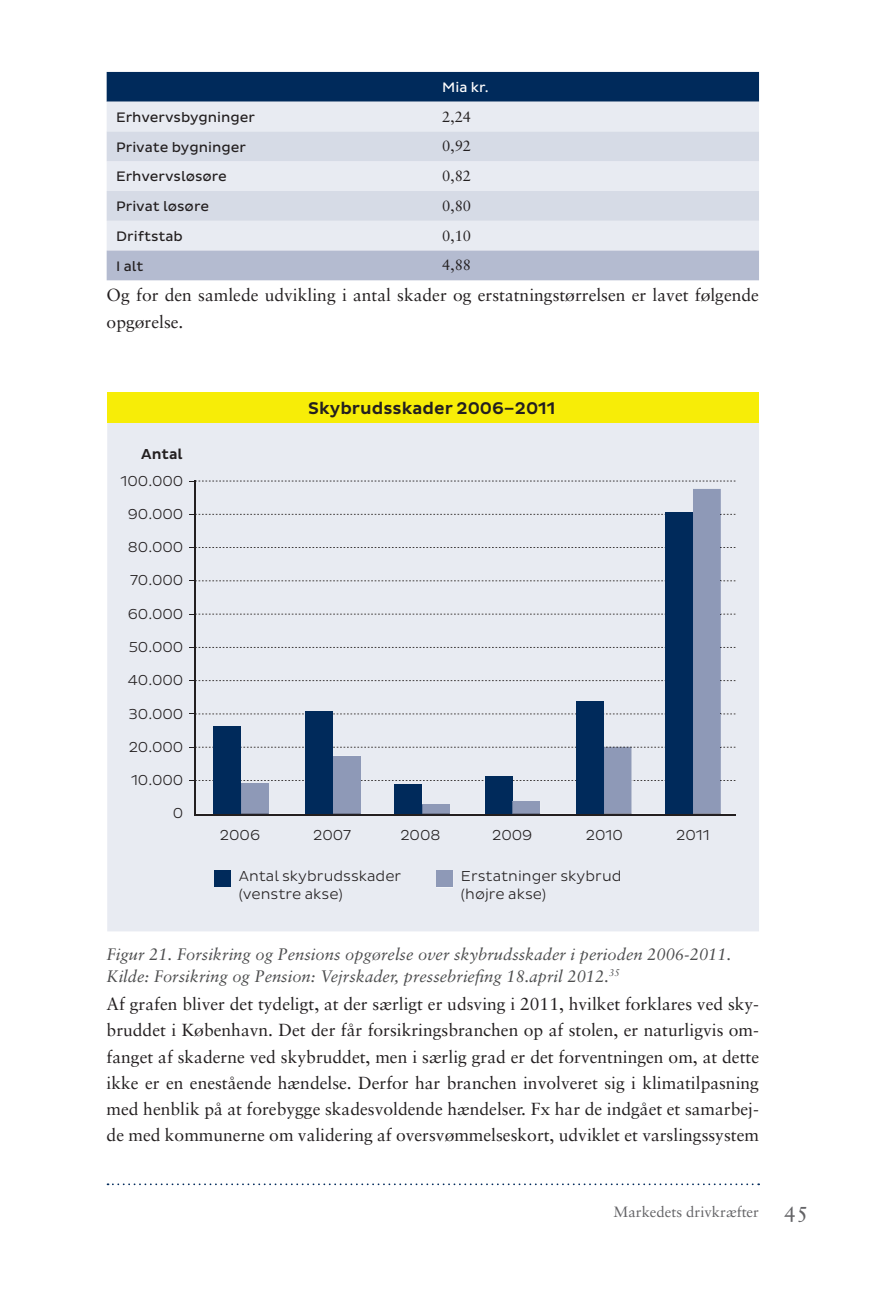
<style>
.page{position:relative;width:893px;height:1290px;background:#fff}
.page>*{position:absolute;margin:0;border:0;box-sizing:border-box;transform-origin:0 0}
.t1{font:17.5px/26.2px "Sabon";color:#231f20}
.t2{font:500 17.32px "Pluto Sans";color:#231f20}
.Billedtekst{font:italic 16.62px/21.9px "Sabon";color:#4b4c4d}
.tabel_brod{font:14.88px "Sabon";color:#231f20}
.t3{font:14.88px "Sabon";color:#636366}
.t4{font:300 14.7px/17.7px "Pluto Sans";color:#231f20}
.t5{font:500 14.7px "Pluto Sans";color:#231f20}
.Heading_4{font:14px "Pluto Sans";color:#231f20}
.Heading_4-2{font:14px "Pluto Sans";color:#fff}
.s1{font-family:"Sabon Roman SC";font-size:22.75px}
</style>
<div class="page">
<svg style="left:108px;top:1183px;width:651px;height:2px"></svg>
<div style="left:107px;top:72px;width:652px;height:30px;background:#002a5b"></div>
<div style="left:107px;top:102px;width:652px;height:149px;background:#e8ebf2"></div>
<svg style="left:107px;top:131px;width:652px;height:90px;background:#dce0ea"></svg>
<div style="left:107px;top:251px;width:652px;height:29px;background:#b4bbd0"></div>
<div style="left:107px;top:422px;width:652px;height:509px;background:#e8ebf2"></div>
<hr style="left:194px;top:481px;width:2px;height:333px;background:#231f20">
<hr style="left:194px;top:814px;width:542px;height:1px;background:#231f20">
<div style="left:107px;top:393px;width:651px;height:30px;background:#f7ed07"></div>
<svg style="left:190px;top:481px;width:545px;height:1px"></svg>
<svg style="left:190px;top:489px;width:545px;height:326px;background:#c4ccd9"></svg>
<div style="left:214px;top:870px;width:17px;height:17px;background:#002a5b"></div>
<div style="left:436px;top:870px;width:17px;height:17px;background:#8e99b7"></div>
<p class="Heading_4-2" style="left:442px;top:79px;width:48px">Mia kr.</p>
<p class="Heading_4" style="left:116px;top:109px;width:141px">Erhvervsbygninger</p>
<p class="tabel_brod" style="left:442px;top:107px;width:30px">2,24</p>
<p class="Heading_4" style="left:116px;top:139px;width:131px">Private bygninger</p>
<p class="tabel_brod" style="left:442px;top:137px;width:30px">0,92</p>
<p class="Heading_4" style="left:116px;top:169px;width:112px">Erhvervsløsøre</p>
<p class="tabel_brod" style="left:442px;top:167px;width:30px">0,82</p>
<p class="Heading_4" style="left:116px;top:198px;width:94px">Privat løsøre</p>
<p class="tabel_brod" style="left:442px;top:197px;width:30px">0,80</p>
<p class="Heading_4" style="left:116px;top:228px;width:68px">Driftstab</p>
<p class="tabel_brod" style="left:442px;top:227px;width:30px">0,10</p>
<p class="Heading_4" style="left:116px;top:258px;width:29px">I alt</p>
<p class="tabel_brod" style="left:442px;top:256px;width:30px">4,88</p>
<p class="t1" style="left:107px;top:282px;width:654px">Og for den samlede udvikling i antal skader og erstatningstørrelsen er lavet følgende opgørelse.</p>
<p class="t5" style="left:141px;top:446px;width:43px">Antal</p>
<p class="t4" style="left:121px;top:472px;width:64px">100.000</p>
<p class="t4" style="left:128px;top:505px;width:57px">90.000</p>
<p class="t4" style="left:128px;top:538px;width:57px">80.000</p>
<p class="t4" style="left:130px;top:571px;width:55px">70.000</p>
<p class="t4" style="left:128px;top:605px;width:57px">60.000</p>
<p class="t4" style="left:129px;top:638px;width:56px">50.000</p>
<p class="t4" style="left:128px;top:671px;width:57px">40.000</p>
<p class="t4" style="left:129px;top:705px;width:56px">30.000</p>
<p class="t4" style="left:129px;top:738px;width:56px">20.000</p>
<p class="t4" style="left:131px;top:771px;width:54px">10.000</p>
<p class="t4" style="left:173px;top:805px;width:12px">0</p>
<p class="t2" style="left:308px;top:398px;width:249px">Skybrudsskader 2006–2011</p>
<p class="t4" style="left:220px;top:826px;width:42px">2006</p>
<p class="t4" style="left:313px;top:826px;width:39px">2007</p>
<p class="t4" style="left:400px;top:826px;width:42px">2008</p>
<p class="t4" style="left:492px;top:826px;width:42px">2009</p>
<p class="t4" style="left:586px;top:826px;width:39px">2010</p>
<p class="t4" style="left:676px;top:826px;width:35px">2011</p>
<p class="t4" style="left:239px;top:867px;width:164px">Antal skybrudsskader (venstre akse)</p>
<p class="t4" style="left:461px;top:867px;width:162px">Erstatninger skybrud (højre akse)</p>
<p class="Billedtekst" style="left:107px;top:943px;width:626px">Figur 21. Forsikring og Pensions opgørelse over skybrudsskader i perioden 2006-2011.<br>Kilde: Forsikring og Pension: Vejrskader, pressebriefing 18.april 2012.<sup>35</sup></p>
<p class="t1" style="left:107px;top:991px;width:654px;text-align:justify">Af grafen bliver det tydeligt, at der særligt er udsving i 2011, hvilket forklares ved sky&shy;bruddet i København. Det der får forsikringsbranchen op af stolen, er naturligvis om&shy;fanget af skaderne ved skybruddet, men i særlig grad er det forventningen om, at dette ikke er en enestående hændelse. Derfor har branchen involveret sig i klimatilpasning med henblik på at forebygge skadesvoldende hændelser. Fx har de indgået et samarbej&shy;de med kommunerne om validering af oversvømmelseskort, udviklet et varslingssystem</p>
<p class="t3" style="left:614px;top:1202px;width:197px">Markedets drivkræfter <span class="s1">45</span></p>
</div>
